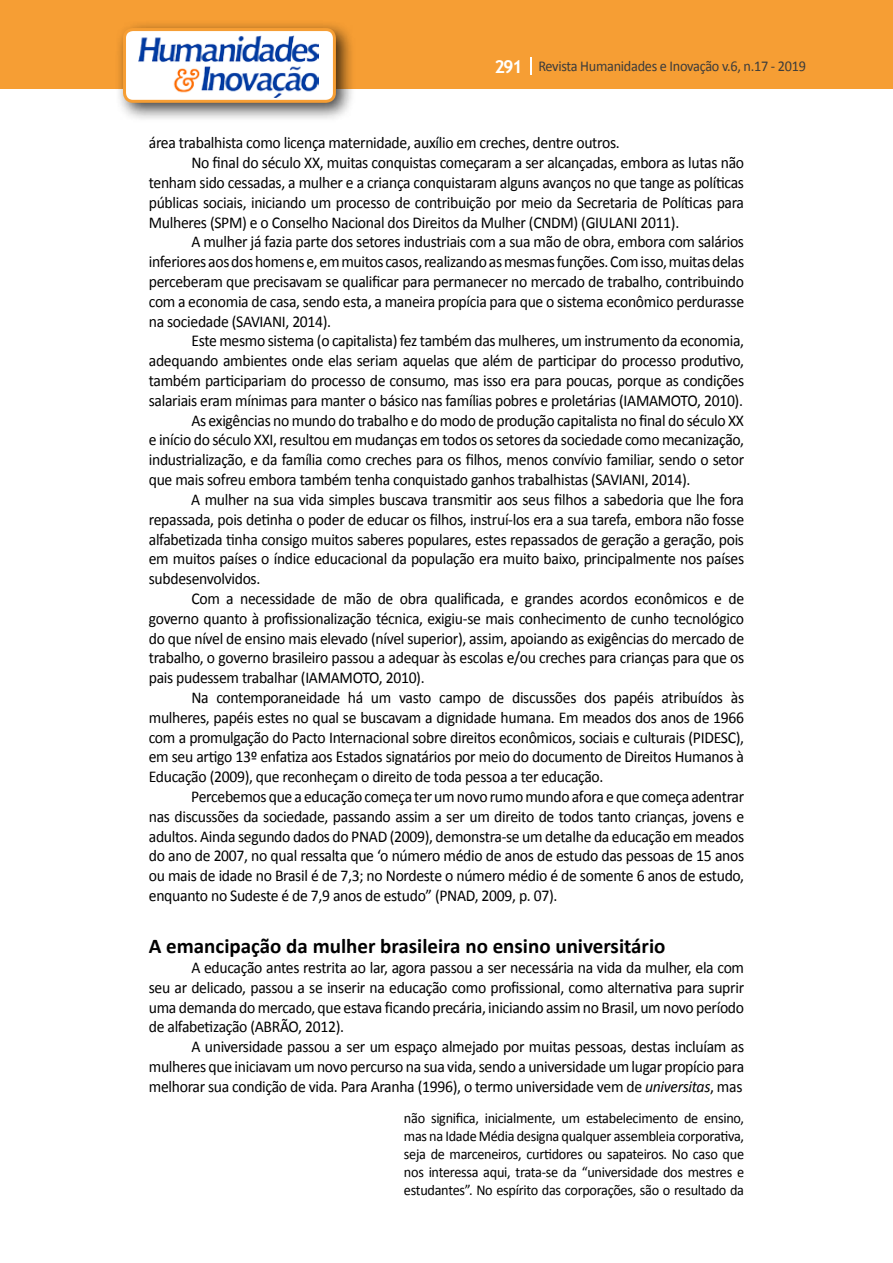
<style>
.page{position:relative;width:893px;height:1263px;background:#fff}
.page>*{position:absolute;margin:0;border:0;box-sizing:border-box;transform-origin:0 0}
.t1{font:700 21px "Calibri";color:#000}
.t2{font:16.5px/19.8px "Calibri";letter-spacing:-.02em;color:#000;text-align:justify;scale:.95 1}
.t3{font:15px/18px "Calibri";letter-spacing:-.02em;color:#000;text-align:justify;scale:.95 1}
.t4{font:15px "Calibri";letter-spacing:-.02em;color:#3c3c3b;scale:.95 1}
.s1{font-family:"Trebuchet MS";font-weight:700;font-size:18px;color:#fff}
.s2{font-style:italic}
</style>
<div class="page">
<div style="left:0;top:0;width:893px;height:88px;background:#f69e34"></div>
<svg style="left:530px;top:57px;width:2px;height:18px"></svg>
<div style="left:115px;top:20px;width:241px;height:103px;background:#000;opacity:.75"></div>
<div style="left:125px;top:30px;width:209px;height:71px;background:#fff;border-radius:9px"></div>
<img style="left:138px;top:35px;width:181px;height:62px">
<div style="left:123px;top:28px;width:213px;height:75px;border:3px solid #f69e34;border-radius:9px"></div>
<p class="t4" style="left:495px;top:57px;width:329px"><span class="s1">291</span> Revista Humanidades e Inovação v.6, n.17 - 2019</p>
<p class="t2" style="left:149px;top:133px;width:497px">área trabalhista como licença maternidade, auxílio em creches, dentre outros.</p>
<p class="t2" style="left:191px;top:153px;width:583px">No final do século XX, muitas conquistas começaram a ser alcançadas, embora as lutas não</p>
<p class="t2" style="left:149px;top:173px;width:628px">tenham sido cessadas, a mulher e a criança conquistaram alguns avanços no que tange as políticas</p>
<p class="t2" style="left:149px;top:193px;width:628px">públicas sociais, iniciando um processo de contribuição por meio da Secretaria de Políticas para</p>
<p class="t2" style="left:149px;top:212px;width:560px">Mulheres (SPM) e o Conselho Nacional dos Direitos da Mulher (CNDM) (GIULANI 2011).</p>
<p class="t2" style="left:191px;top:232px;width:583px">A mulher já fazia parte dos setores industriais com a sua mão de obra, embora com salários</p>
<p class="t2" style="left:149px;top:252px;width:628px">inferioresaosdoshomense,emmuitos casos,realizandoasmesmasfunções.Comisso,muitasdelas</p>
<p class="t2" style="left:149px;top:272px;width:628px">perceberam que precisavam se qualificar para permanecer no mercado de trabalho, contribuindo</p>
<p class="t2" style="left:149px;top:292px;width:628px">com a economia de casa, sendo esta, a maneira propícia para que o sistema econômico perdurasse</p>
<p class="t2" style="left:149px;top:311px;width:194px">na sociedade (SAVIANI, 2014).</p>
<p class="t2" style="left:191px;top:331px;width:583px">Este mesmo sistema (o capitalista) fez também das mulheres, um instrumento da economia,</p>
<p class="t2" style="left:149px;top:351px;width:628px">adequando ambientes onde elas seriam aquelas que além de participar do processo produtivo,</p>
<p class="t2" style="left:149px;top:371px;width:628px">também participariam do processo de consumo, mas isso era para poucas, porque as condições</p>
<p class="t2" style="left:149px;top:391px;width:627px">salariais eram mínimas para manter o básico nas famílias pobres e proletárias (IAMAMOTO, 2010).</p>
<p class="t2" style="left:191px;top:410px;width:583px">As exigências no mundo do trabalho e do modo de produção capitalista no final do século XX</p>
<p class="t2" style="left:149px;top:430px;width:628px">e início do século XXI, resultou em mudanças em todos os setores da sociedade como mecanização,</p>
<p class="t2" style="left:149px;top:450px;width:628px">industrialização, e da família como creches para os filhos, menos convívio familiar, sendo o setor</p>
<p class="t2" style="left:149px;top:470px;width:572px">que mais sofreu embora também tenha conquistado ganhos trabalhistas (SAVIANI, 2014).</p>
<p class="t2" style="left:191px;top:490px;width:583px">A mulher na sua vida simples buscava transmitir aos seus filhos a sabedoria que lhe fora</p>
<p class="t2" style="left:149px;top:509px;width:628px">repassada, pois detinha o poder de educar os filhos, instruí-los era a sua tarefa, embora não fosse</p>
<p class="t2" style="left:149px;top:529px;width:628px">alfabetizada tinha consigo muitos saberes populares, estes repassados de geração a geração, pois</p>
<p class="t2" style="left:149px;top:549px;width:628px">em muitos países o índice educacional da população era muito baixo, principalmente nos países</p>
<p class="t2" style="left:149px;top:569px;width:119px">subdesenvolvidos.</p>
<p class="t2" style="left:191px;top:589px;width:583px">Com a necessidade de mão de obra qualificada, e grandes acordos econômicos e de</p>
<p class="t2" style="left:149px;top:608px;width:628px">governo quanto à profissionalização técnica, exigiu-se mais conhecimento de cunho tecnológico</p>
<p class="t2" style="left:149px;top:628px;width:628px">do que nível de ensino mais elevado (nível superior), assim, apoiando as exigências do mercado de</p>
<p class="t2" style="left:149px;top:648px;width:628px">trabalho, o governo brasileiro passou a adequar às escolas e/ou creches para crianças para que os</p>
<p class="t2" style="left:149px;top:668px;width:292px">pais pudessem trabalhar (IAMAMOTO, 2010).</p>
<p class="t2" style="left:191px;top:688px;width:583px">Na contemporaneidade há um vasto campo de discussões dos papéis atribuídos às</p>
<p class="t2" style="left:149px;top:707px;width:628px">mulheres, papéis estes no qual se buscavam a dignidade humana. Em meados dos anos de 1966</p>
<p class="t2" style="left:149px;top:727px;width:628px">com a promulgação do Pacto Internacional sobre direitos econômicos, sociais e culturais (PIDESC),</p>
<p class="t2" style="left:149px;top:747px;width:628px">em seu artigo 13º enfatiza aos Estados signatários por meio do documento de Direitos Humanos à</p>
<p class="t2" style="left:149px;top:767px;width:480px">Educação (2009), que reconheçam o direito de toda pessoa a ter educação.</p>
<p class="t2" style="left:191px;top:787px;width:583px">Percebemos que a educação começa ter umnovo rumomundo afora e que começa adentrar</p>
<p class="t2" style="left:149px;top:806px;width:628px">nas discussões da sociedade, passando assim a ser um direito de todos tanto crianças, jovens e</p>
<p class="t2" style="left:149px;top:826px;width:628px">adultos. Ainda segundo dados do PNAD (2009), demonstra-se um detalhe da educação em meados</p>
<p class="t2" style="left:149px;top:846px;width:628px">do ano de 2007, no qual ressalta que ‘o número médio de anos de estudo das pessoas de 15 anos</p>
<p class="t2" style="left:149px;top:866px;width:628px">ou mais de idade no Brasil é de 7,3; no Nordeste o número médio é de somente 6 anos de estudo,</p>
<p class="t2" style="left:149px;top:886px;width:432px">enquanto no Sudeste é de 7,9 anos de estudo” (PNAD, 2009, p. 07).</p>
<p class="t1" style="left:149px;top:931px;width:518px">A emancipação da mulher brasileira no ensino universitário</p>
<p class="t2" style="left:149px;top:958px;width:628px;text-indent:43px">A educação antes restrita ao lar, agora passou a ser necessária na vida da mulher, ela com seu ar delicado, passou a se inserir na educação como profissional, como alternativa para suprir uma demanda do mercado, que estava ficando precária, iniciando assim no Brasil, um novo período de alfabetização (ABRÃO, 2012).</p>
<p class="t2" style="left:149px;top:1037px;width:628px;text-indent:43px">A universidade passou a ser um espaço almejado por muitas pessoas, destas incluíam as mulheres que iniciavam um novo percurso na sua vida, sendo a universidade um lugar propício para melhorar sua condição de vida. Para Aranha (1996), o termo universidade vem de <span class="s2">universitas</span>, mas</p>
<p class="t3" style="left:404px;top:1108px;width:360px">não significa, inicialmente, um estabelecimento de ensino, mas na Idade Média designa qualquer assembleia corporativa, seja de marceneiros, curtidores ou sapateiros. No caso que nos interessa aqui, trata-se da “universidade dos mestres e estudantes”. No espírito das corporações, são o resultado da</p>
</div>
